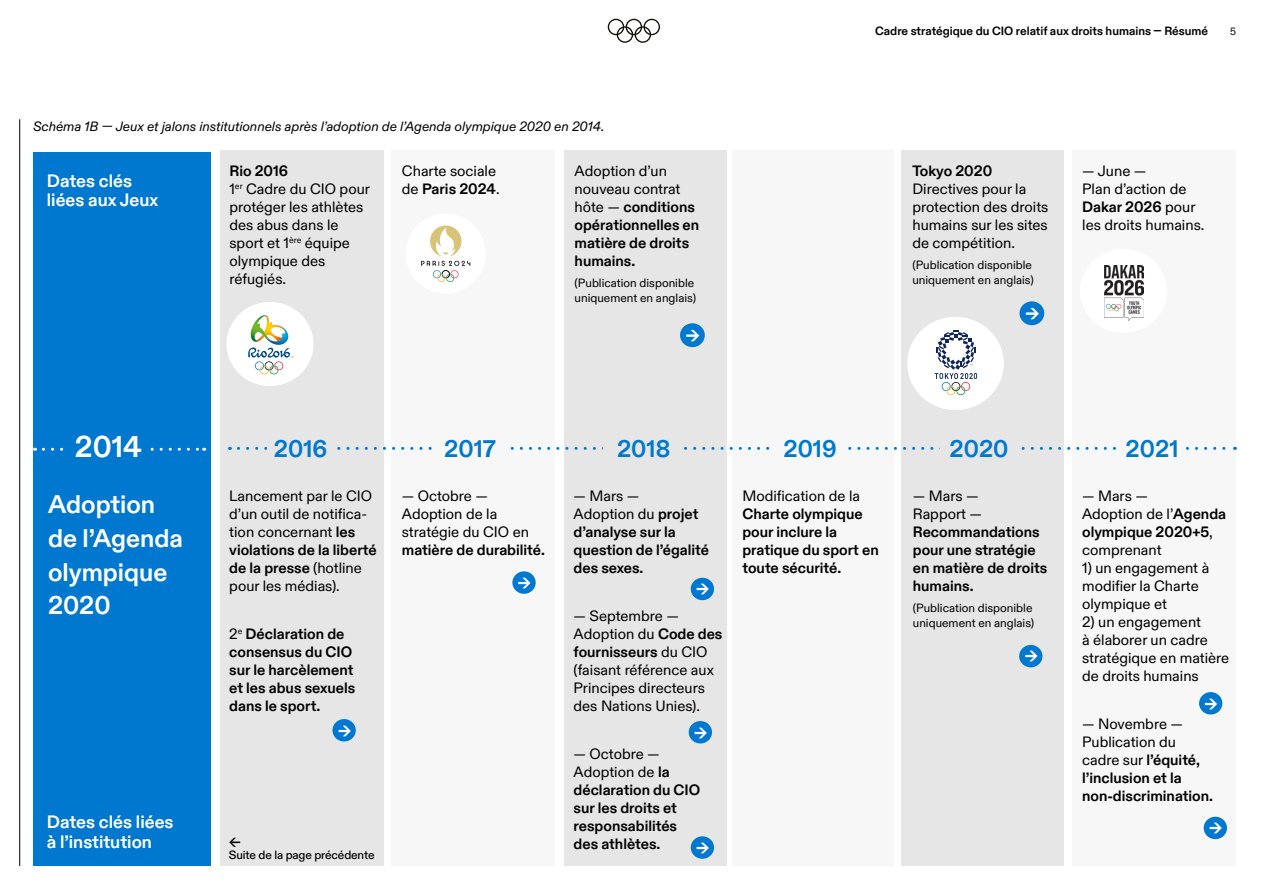
<style>
.page{position:relative;width:1263px;height:893px;background:#fff}
.page>*{position:absolute;margin:0;border:0;box-sizing:border-box;transform-origin:0 0}
.SOUS-TITRE_-_1{font:700 30px "Olympic Sans";color:#fff}
.TEXTE_2_-_courant{font:700 25.5px/33.8px "Olympic Sans";color:#fff}
.SOUS-TITRE_-_1-2{font:700 24px "Olympic Sans";color:#0078d0}
.SOUS-TITRE_-_2{font:700 18px/19.5px "Olympic Sans";color:#fff}
.t1{font:700 16.95px "Olympic Sans";color:#fff}
.TEXTE_2_-_courant-2{font:15px/18px "Olympic Sans";color:#000}
.TEXTE_2_-_courant-3{font:700 15px/18px "Olympic Sans";color:#000}
.t2{font:500 15px "Olympic Sans";color:#000}
.TEXTE_2_-_courant-4{font:italic 13.5px "Olympic Sans";color:#000}
.TEXTE_2_-_courant-5{font:12px/15px "Olympic Sans";color:#000}
.t3{font:700 12px "Olympic Sans";color:#000}
.TEXTE_2_-_courant-6{font:500 12px "Olympic Sans";letter-spacing:-.01em;color:#000}
.t4{font:10.5px "Olympic Sans";color:#000}
.s1{font-weight:700}
.s2{font-weight:400}
.s3{font-family:"Olympic Headline";font-weight:400}
</style>
<div class="page">
<svg style="left:608px;top:19px;width:52px;height:24px"></svg>
<hr style="left:19px;top:119px;width:1px;height:747px;background:#000">
<div style="left:901px;top:151px;width:163px;height:715px;background:#e6e6e6"></div>
<div style="left:907px;top:317px;width:97px;height:93px;background:#fff;border-radius:50%"></div>
<div style="left:220px;top:151px;width:164px;height:715px;background:#e6e6e6"></div>
<div style="left:226px;top:302px;width:87px;height:84px;background:#fff;border-radius:50%"></div>
<div style="left:1072px;top:151px;width:164px;height:715px;background:#f7f7f7"></div>
<div style="left:564px;top:151px;width:162px;height:715px;background:#e6e6e6"></div>
<div style="left:391px;top:151px;width:164px;height:715px;background:#f7f7f7"></div>
<div style="left:733px;top:151px;width:161px;height:715px;background:#f7f7f7"></div>
<div style="left:33px;top:152px;width:178px;height:714px;background:#0078d0"></div>
<svg style="left:43px;top:448px;width:162px;height:3px"></svg>
<div style="left:69px;top:433px;width:79px;height:37px;background:#0078d0"></div>
<svg style="left:238px;top:447px;width:997px;height:3px"></svg>
<div style="left:267px;top:438px;width:67px;height:34px;background:#e6e6e6"></div>
<div style="left:332px;top:719px;width:24px;height:22px;background:#0078d0;border-radius:50%"></div>
<div style="left:406px;top:214px;width:80px;height:80px;background:#fff;border-radius:50%"></div>
<svg style="left:421px;top:225px;width:49px;height:57px"></svg>
<div style="left:433px;top:438px;width:74px;height:37px;background:#f7f7f7"></div>
<div style="left:680px;top:323px;width:25px;height:24px;background:#0078d0;border-radius:50%"></div>
<div style="left:603px;top:438px;width:81px;height:33px;background:#e6e6e6"></div>
<div style="left:691px;top:578px;width:23px;height:22px;background:#0078d0;border-radius:50%"></div>
<div style="left:689px;top:721px;width:23px;height:22px;background:#0078d0;border-radius:50%"></div>
<div style="left:691px;top:836px;width:23px;height:23px;background:#0078d0;border-radius:50%"></div>
<div style="left:774px;top:438px;width:72px;height:30px;background:#f7f7f7"></div>
<div style="left:940px;top:438px;width:78px;height:30px;background:#e6e6e6"></div>
<div style="left:1019px;top:645px;width:23px;height:22px;background:#0078d0;border-radius:50%"></div>
<div style="left:1019px;top:301px;width:25px;height:24px;background:#0078d0;border-radius:50%"></div>
<div style="left:1119px;top:438px;width:66px;height:31px;background:#f7f7f7"></div>
<div style="left:1080px;top:249px;width:87px;height:84px;background:#fff;border-radius:50%"></div>
<img style="left:1104px;top:266px;width:40px;height:54px">
<div style="left:1199px;top:692px;width:23px;height:22px;background:#0078d0;border-radius:50%"></div>
<div style="left:1204px;top:817px;width:23px;height:22px;background:#0078d0;border-radius:50%"></div>
<div style="left:512px;top:571px;width:24px;height:23px;background:#0078d0;border-radius:50%"></div>
<svg style="left:248px;top:315px;width:45px;height:59px"></svg>
<svg style="left:935px;top:331px;width:42px;height:64px"></svg>
<p class="TEXTE_2_-_courant-4" style="left:33px;top:116px;width:573px">Schéma 1B — Jeux et jalons institutionnels après l’adoption de l’Agenda olympique 2020 en 2014.</p>
<p class="SOUS-TITRE_-_2" style="left:47px;top:170px;width:113px">Dates clés liées aux Jeux</p>
<p class="TEXTE_2_-_courant-2" style="left:229px;top:161px;width:142px"><span class="s1">Rio 2016<br></span>1<sup>er</sup> Cadre du CIO pour protéger les athlètes des abus dans le sport et 1<sup>ère</sup> équipe olympique des réfugiés.</p>
<p class="TEXTE_2_-_courant-2" style="left:402px;top:161px;width:97px">Charte sociale de <span class="s1">Paris 2024</span>.</p>
<p class="TEXTE_2_-_courant-3" style="left:575px;top:161px;width:126px"><span class="s2">Adoption d’un nouveau contrat hôte —</span> conditions opérationnelles en matière de droits humains.</p>
<p class="TEXTE_2_-_courant-5" style="left:575px;top:275px;width:123px">(Publication disponible uniquement en anglais)</p>
<p class="SOUS-TITRE_-_2" style="left:686px;top:325px;width:16px">→</p>
<p class="t3" style="left:875px;top:22px;width:334px">Cadre stratégique du CIO relatif aux droits humains <span class="s3">—</span> Résumé</p>
<p class="t4" style="left:1230px;top:24px;width:7px">5</p>
<p class="TEXTE_2_-_courant-2" style="left:912px;top:161px;width:138px"><span class="s1">Tokyo 2020<br></span>Directives pour la protection des droits humains sur les sites de compétition.</p>
<p class="TEXTE_2_-_courant-5" style="left:912px;top:257px;width:123px">(Publication disponible uniquement en anglais)</p>
<p class="SOUS-TITRE_-_2" style="left:1025px;top:303px;width:16px">→</p>
<p class="TEXTE_2_-_courant-2" style="left:1082px;top:161px;width:122px">— June —<br>Plan d’action de<br><span class="s1">Dakar 2026</span> pour les droits humains.</p>
<p class="SOUS-TITRE_-_1" style="left:75px;top:423px;width:69px">2014</p>
<p class="TEXTE_2_-_courant" style="left:48px;top:486px;width:136px">Adoption de l’Agenda olympique<br>2020</p>
<p class="SOUS-TITRE_-_2" style="left:47px;top:811px;width:128px">Dates clés liées à l’institution</p>
<p class="SOUS-TITRE_-_1-2" style="left:274px;top:430px;width:55px">2016</p>
<p class="TEXTE_2_-_courant-2" style="left:229px;top:486px;width:149px">Lancement par le CIO d’un outil de notifica&shy;tion concernant <span class="s1">les violations de la liberté de la presse</span> (hotline pour les médias).</p>
<p class="TEXTE_2_-_courant-3" style="left:229px;top:624px;width:127px"><span class="s2">2</span><sup>e</sup> Déclaration de consensus du CIO sur le harcèlement et les abus sexuels dans le sport.</p>
<p class="t1" style="left:338px;top:718px;width:15px">→</p>
<p class="SOUS-TITRE_-_1-2" style="left:444px;top:430px;width:53px">2017</p>
<p class="TEXTE_2_-_courant-2" style="left:402px;top:486px;width:145px">— Octobre —<br>Adoption de la stratégie du CIO en <span class="s1">matière de durabilité.</span></p>
<p class="t1" style="left:518px;top:570px;width:15px">→</p>
<p class="t2" style="left:241px;top:854px;width:13px;rotate:-180deg">→</p>
<p class="TEXTE_2_-_courant-6" style="left:229px;top:846px;width:147px">Suite de la page précédente</p>
<p class="SOUS-TITRE_-_1-2" style="left:617px;top:430px;width:55px">2018</p>
<p class="TEXTE_2_-_courant-3" style="left:574px;top:486px;width:137px"><span class="s2">— Mars —<br>Adoption du</span> projet d’analyse sur la question de l’égalité des sexes.</p>
<p class="TEXTE_2_-_courant-2" style="left:574px;top:606px;width:150px">— Septembre —<br>Adoption du <span class="s1">Code des fournisseurs</span> du CIO (faisant référence aux<br>Principes directeurs des Nations Unies).</p>
<p class="TEXTE_2_-_courant-3" style="left:574px;top:744px;width:128px"><span class="s2">— Octobre —<br>Adoption de</span> la déclaration du CIO sur les droits et responsabilités des athlètes.</p>
<p class="t1" style="left:696px;top:576px;width:15px">→</p>
<p class="t1" style="left:694px;top:720px;width:15px">→</p>
<p class="t1" style="left:696px;top:835px;width:15px">→</p>
<p class="SOUS-TITRE_-_1-2" style="left:783px;top:430px;width:55px">2019</p>
<p class="SOUS-TITRE_-_1-2" style="left:949px;top:430px;width:60px">2020</p>
<p class="TEXTE_2_-_courant-3" style="left:742px;top:486px;width:138px"><span class="s2">Modification de la<br></span>Charte olympique pour inclure la pratique du sport en toute sécurité.</p>
<p class="TEXTE_2_-_courant-3" style="left:913px;top:486px;width:136px"><span class="s2">— Mars —<br>Rapport —<br></span>Recommandations pour une stratégie en matière de droits humains.</p>
<p class="TEXTE_2_-_courant-5" style="left:913px;top:600px;width:123px">(Publication disponible uniquement en anglais)</p>
<p class="t1" style="left:1025px;top:644px;width:15px">→</p>
<p class="SOUS-TITRE_-_1-2" style="left:1125px;top:430px;width:54px">2021</p>
<p class="TEXTE_2_-_courant-2" style="left:1082px;top:486px;width:145px">— Mars —<br>Adoption de l’<span class="s1">Agenda olympique 2020+5</span>, comprenant</p>
<p class="TEXTE_2_-_courant-2" style="left:1082px;top:558px;width:129px">1) un engagement à modifier la Charte olympique et</p>
<p class="TEXTE_2_-_courant-2" style="left:1082px;top:612px;width:149px">2) un engagement<br>à élaborer un cadre stratégique en matière de droits humains</p>
<p class="TEXTE_2_-_courant-3" style="left:1082px;top:714px;width:132px"><span class="s2">— Novembre —<br>Publication du cadre sur</span> l’équité, l’inclusion et la non-discrimination.</p>
<p class="t1" style="left:1204px;top:691px;width:15px">→</p>
<p class="t1" style="left:1209px;top:815px;width:15px">→</p>
</div>
